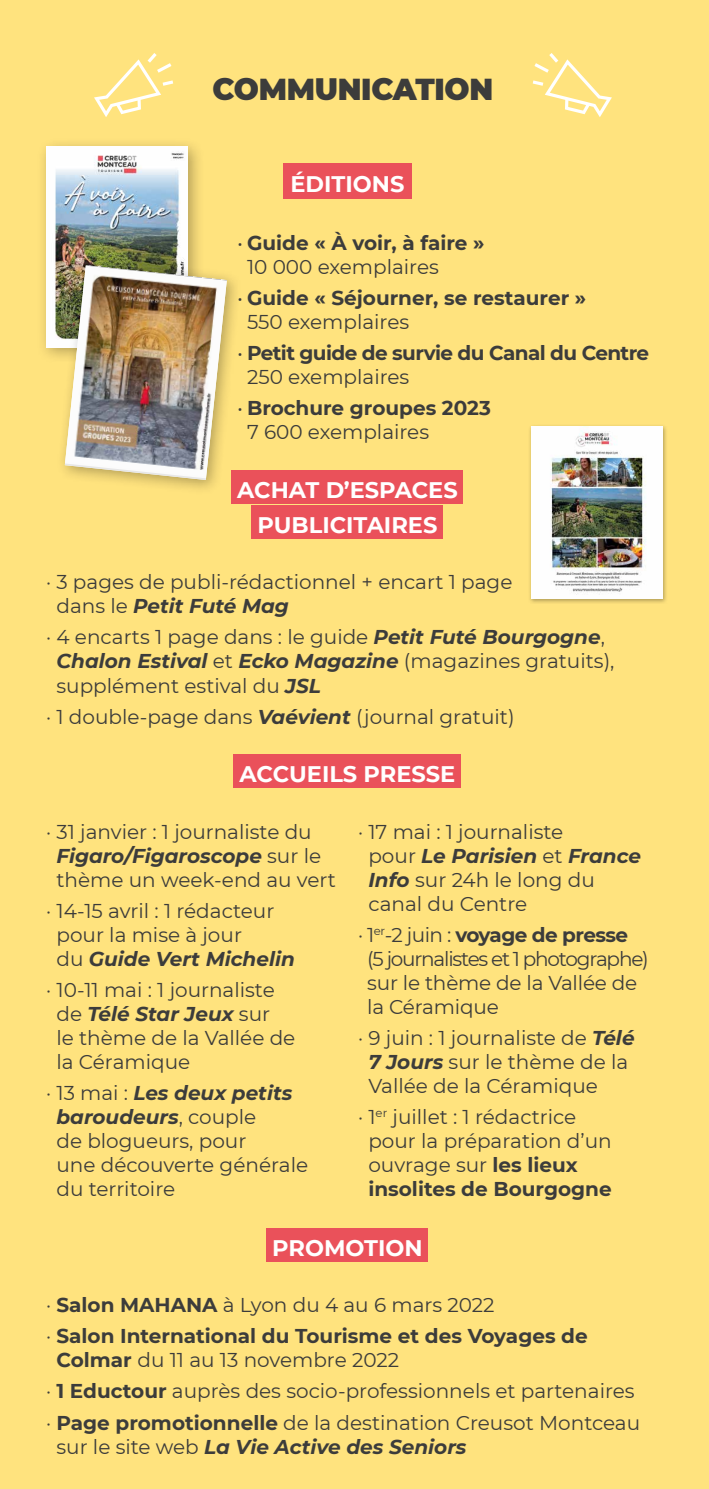
<style>
.page{position:relative;width:709px;height:1489px;background:#fff}
.page>*{position:absolute;margin:0;border:0;box-sizing:border-box;transform-origin:0 0}
.t1{font:900 30.25px "Montserrat";letter-spacing:-.01em;color:#3c3c3b}
.t2{font:700 22.5px/35.5px "Montserrat";color:#fff;text-align:center}
.t3{font:20px/24px "Montserrat";color:#3c3c3b}
.t4{font:700 20px/24px "Montserrat";color:#3c3c3b}
.t5{font:20px/24px "Montserrat";letter-spacing:-.045em;color:#3c3c3b}
.t6{font:700 20px/24px "Montserrat";letter-spacing:-.03em;color:#3c3c3b}
.t7{font:italic 700 20px "Montserrat";color:#3c3c3b}
.s1{font-weight:500}
.s2{font-weight:400}
.s3{font-weight:700;font-style:italic}
.s4{font-weight:700}
.s5{font-weight:400;font-style:normal}
</style>
<div class="page">
<div style="left:0;top:0;width:709px;height:1488px;background:#ffe37e"></div>
<div style="left:283px;top:163px;width:128px;height:36px;background:#ea515a"></div>
<svg style="left:94px;top:53px;width:79px;height:64px"></svg>
<svg style="left:532px;top:53px;width:80px;height:64px"></svg>
<div style="left:231px;top:470px;width:232px;height:33px;background:#ea515a"></div>
<div style="left:252px;top:505px;width:191px;height:33px;background:#ea515a"></div>
<div style="left:234px;top:754px;width:227px;height:34px;background:#ea515a"></div>
<div style="left:266px;top:1228px;width:162px;height:33px;background:#ea515a"></div>
<div style="left:528px;top:423px;width:140px;height:180px;background:#000;opacity:.3"></div>
<img style="left:531px;top:426px;width:132px;height:172px">
<div style="left:36px;top:137px;width:169px;height:227px;background:#000;opacity:.3"></div>
<img style="left:46px;top:147px;width:142px;height:200px">
<div style="left:56px;top:256px;width:186px;height:239px;background:#000;opacity:.3"></div>
<img style="left:65px;top:265px;width:162px;height:215px">
<h1 class="t1" style="left:213px;top:66px;width:282px">COMMUNICATION</h1>
<p class="t2" style="left:290px;top:165px;width:115px">ÉDITIONS</p>
<p class="t4" style="left:247px;top:229px;width:239px;text-indent:-10px"><span class="s1">·</span> Guide « À voir, à faire »<br><span class="s2">10 000 exemplaires</span></p>
<p class="t4" style="left:247px;top:284px;width:341px;text-indent:-10px"><span class="s1">·</span> Guide « Séjourner, se restaurer »<br><span class="s2">550 exemplaires</span></p>
<p class="t6" style="left:247px;top:340px;width:403px;text-indent:-10px"><span class="s1">·</span> Petit guide de survie du Canal du Centre<br><span class="s2">250 exemplaires</span></p>
<p class="t4" style="left:247px;top:395px;width:245px;text-indent:-10px"><span class="s1">·</span> Brochure groupes 2023<br><span class="s2">7 600 exemplaires</span></p>
<p class="t2" style="left:237px;top:471px;width:222px">ACHAT D’ESPACES<br>PUBLICITAIRES</p>
<p class="t3" style="left:56px;top:569px;width:457px;text-indent:-10px">· 3 pages de publi-rédactionnel + encart 1 page dans le <span class="s3">Petit Futé Mag</span></p>
<p class="t3" style="left:56px;top:624px;width:559px;text-indent:-10px">· 4 encarts 1 page dans : le guide <span class="s3">Petit Futé Bourgogne</span>,<br><span class="s3">Chalon Estival</span> et <span class="s3">Ecko Magazine</span> (magazines gratuits), supplément estival du <span class="s3">JSL</span></p>
<p class="t3" style="left:46px;top:703px;width:470px">· 1 double-page dans <span class="s3">Vaévient</span> (journal gratuit)</p>
<p class="t2" style="left:240px;top:755px;width:217px">ACCUEILS PRESSE</p>
<p class="t3" style="left:56px;top:818px;width:281px;text-indent:-10px">· 31 janvier : 1 journaliste du<br><span class="s3">Figaro/Figaroscope</span> sur le thème un week-end au vert</p>
<p class="t3" style="left:56px;top:897px;width:240px;text-indent:-10px">· 14-15 avril : 1 rédacteur pour la mise à jour<br>du <span class="s3">Guide Vert Michelin</span></p>
<p class="t3" style="left:56px;top:976px;width:240px;text-indent:-10px">· 10-11 mai : 1 journaliste de <span class="s3">Télé Star Jeux</span> sur<br>le thème de la Vallée de la Céramique</p>
<p class="t3" style="left:56px;top:1080px;width:253px;text-indent:-10px">· 13 mai : <span class="s3">Les deux petits baroudeurs</span>, couple<br>de blogueurs, pour<br>une découverte générale du territoire</p>
<p class="t3" style="left:368px;top:818px;width:274px;text-indent:-10px">· 17 mai : 1 journaliste<br>pour <span class="s3">Le Parisien</span> et <span class="s3">France<br>Info</span> sur 24h le long du canal du Centre</p>
<p class="t5" style="left:367px;top:921px;width:283px;text-indent:-9px">· 1<sup>er</sup>-2 juin : <span class="s4">voyage de presse </span>(5 journalistes et 1 photographe) sur le thème de la Vallée de la Céramique</p>
<p class="t3" style="left:368px;top:1024px;width:268px;text-indent:-10px">· 9 juin : 1 journaliste de <span class="s3">Télé<br>7 Jours</span> sur le thème de la<br>Vallée de la Céramique</p>
<p class="t3" style="left:368px;top:1104px;width:245px;text-indent:-10px">· 1<sup>er</sup> juillet : 1 rédactrice pour la préparation d’un ouvrage sur <span class="s4">les lieux insolites de Bourgogne</span></p>
<p class="t2" style="left:272px;top:1228px;width:152px">PROMOTION</p>
<p class="t4" style="left:46px;top:1288px;width:543px;line-height:31px"><span class="s2">·</span> Salon MAHANA <span class="s2">à Lyon du 4 au 6 mars 2022<br>·</span> Salon International du Tourisme et des Voyages de</p>
<p class="t3" style="left:46px;top:1343px;width:595px;line-height:31px;text-indent:10px"><span class="s4">Colmar</span> du 11 au 13 novembre 2022<br>· <span class="s4">1 Eductour</span> auprès des socio-professionnels et partenaires · <span class="s4">Page promotionnelle</span> de la destination Creusot Montceau</p>
<p class="t7" style="left:56px;top:1431px;width:411px"><span class="s5">sur le site web</span> La Vie Active des Seniors</p>
</div>
